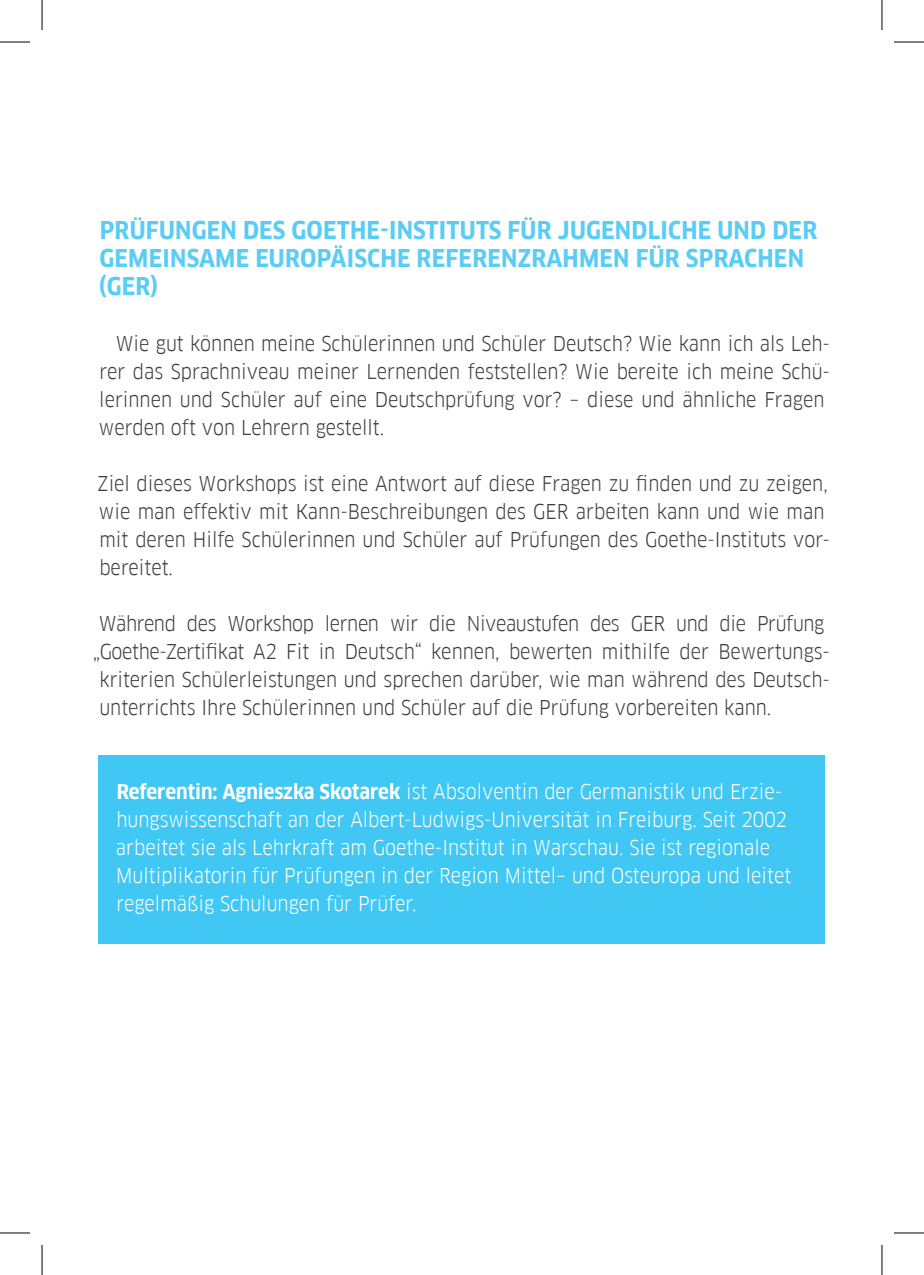
<style>
.page{position:relative;width:924px;height:1275px;background:#fff}
.page>*{position:absolute;margin:0;border:0;box-sizing:border-box;transform-origin:0 0}
.t1{font:700 24px/28px "Goethe FF Clan";letter-spacing:.01em;color:#5accf5}
.Text_Paragraph{font:20px/28px "Goethe FF Clan";color:#3e3e3f}
.referent{font:20px/28px "Goethe FF Clan";color:#fff}
.Text_Initial{font:20px/28px "Goethe FF Clan";color:#3e3e3f}
.Text_Paragraph-2{font:20px "Goethe FF Clan";letter-spacing:-.02em;color:#3e3e3f}
.s1{font-weight:700}
</style>
<div class="page">
<div style="left:99px;top:755px;width:725px;height:188px;background:#40c7f4"></div>
<hr style="left:0;top:42px;width:30px;height:1px;background:#000">
<hr style="left:893px;top:42px;width:30px;height:1px;background:#000">
<hr style="left:0;top:1232px;width:30px;height:1px;background:#000">
<hr style="left:893px;top:1232px;width:30px;height:1px;background:#000">
<hr style="left:42px;top:0;width:1px;height:30px;background:#000">
<hr style="left:42px;top:1245px;width:1px;height:30px;background:#000">
<hr style="left:881px;top:0;width:1px;height:30px;background:#000">
<hr style="left:881px;top:1245px;width:1px;height:30px;background:#000">
<p class="t1" style="left:99px;top:216px;width:719px">PRÜFUNGEN DES GOETHE-INSTITUTS FÜR JUGENDLICHE UND DER<br>GEMEINSAME EUROPÄISCHE REFERENZRAHMEN FÜR SPRACHEN (GER)</p>
<p class="Text_Initial" style="left:99px;top:329px;width:732px;text-indent:17px">Wie gut können meine Schülerinnen und Schüler Deutsch? Wie kann ich als Leh&shy;rer das Sprachniveau meiner Lernenden feststellen? Wie bereite ich meine Schü&shy;lerinnen und Schüler auf eine Deutschprüfung vor? – diese und ähnliche Fragen werden oft von Lehrern gestellt.</p>
<p class="Text_Paragraph" style="left:98px;top:469px;width:733px">Ziel dieses Workshops ist eine Antwort auf diese Fragen zu finden und zu zeigen, wie man effektiv mit Kann-Beschreibungen des GER arbeiten kann und wie man mit deren Hilfe Schülerinnen und Schüler auf Prüfungen des Goethe-Instituts vor&shy;bereitet.</p>
<p class="Text_Paragraph-2" style="left:99px;top:611px;width:727px">Während des Workshop lernen wir die Niveaustufen des GER und die Prüfung</p>
<p class="Text_Paragraph" style="left:93px;top:637px;width:738px">„Goethe-Zertifikat A2 Fit in Deutsch“ kennen, bewerten mithilfe der Bewertungs-</p>
<p class="Text_Paragraph" style="left:99px;top:665px;width:731px">kriterien Schülerleistungen und sprechen darüber, wie man während des Deutsch-</p>
<p class="Text_Paragraph" style="left:99px;top:693px;width:673px">unterrichts Ihre Schülerinnen und Schüler auf die Prüfung vorbereiten kann.</p>
<p class="referent" style="left:116px;top:777px;width:676px"><span class="s1">Referentin: Agnieszka Skotarek</span> ist Absolventin der Germanistik und Erzie&shy;hungswissenschaft an der Albert-Ludwigs-Universität in Freiburg. Seit 2002 arbeitet sie als Lehrkraft am Goethe-Institut in Warschau. Sie ist regionale Multiplikatorin für Prüfungen in der Region Mittel– und Osteuropa und leitet regelmäßig Schulungen für Prüfer.</p>
</div>
